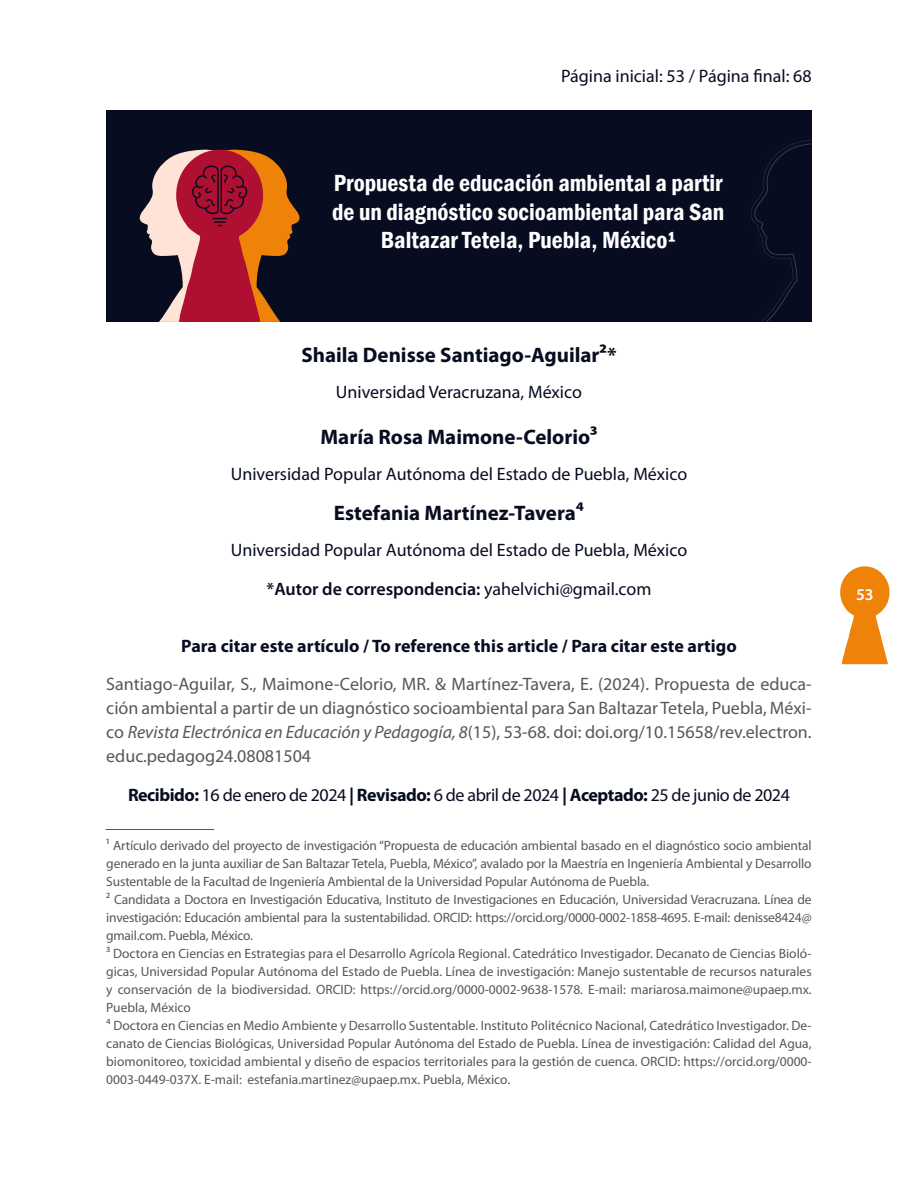
<style>
.page{position:relative;width:918px;height:1188px;background:#fff}
.page>*{position:absolute;margin:0;border:0;box-sizing:border-box;transform-origin:0 0}
.titulos_articulos_esp{font:600 condensed 24px/28.8px "Franklin Gothic";color:#fff;text-align:center}
.t1{font:700 21px "Myriad Pro";color:#070c20}
.resumen{font:18px/24px "Myriad Pro";color:#575756;text-align:justify}
.pag_inicio{font:18px "Myriad Pro";color:#070c20}
.pag_inicio-2{font:18px "Myriad Pro";letter-spacing:-.025em;color:#070c20}
.t2{font:700 18px "Myriad Pro";color:#070c20}
.t3{font:600 18px "Myriad Pro";color:#070c20}
.t4{font:600 16.5px "Myriad Pro";color:#fff}
.nota_al_pie{font:13.5px/18px "Myriad Pro";letter-spacing:-.01em;color:#575756;text-align:justify}
.s1{font-weight:400}
.s2{font-style:italic}
.s3{font-weight:700}
</style>
<div class="page">
<svg style="left:840px;top:566px;width:50px;height:98px"></svg>
<div style="left:106px;top:111px;width:706px;height:211px;background:#070c20"></div>
<svg style="left:751px;top:140px;width:61px;height:182px"></svg>
<svg style="left:139px;top:149px;width:161px;height:173px"></svg>
<hr style="left:106px;top:829px;width:108px;height:1px;background:#575756">
<p class="pag_inicio" style="left:561px;top:65px;width:252px">Página inicial: 53 / Página final: 68</p>
<p class="titulos_articulos_esp" style="left:332px;top:168px;width:394px">Propuesta de educación ambiental a partir de un diagnóstico socioambiental para San<br>Baltazar Tetela, Puebla, México¹</p>
<p class="t1" style="left:301px;top:341px;width:317px">Shaila Denisse Santiago-Aguilar2*</p>
<p class="pag_inicio" style="left:336px;top:381px;width:248px">Universidad Veracruzana, México</p>
<p class="t1" style="left:320px;top:423px;width:279px">María Rosa Maimone-Celorio3</p>
<p class="pag_inicio" style="left:231px;top:463px;width:458px">Universidad Popular Autónoma del Estado de Puebla, México</p>
<p class="t1" style="left:334px;top:500px;width:252px">Estefania Martínez-Tavera4</p>
<p class="pag_inicio" style="left:231px;top:539px;width:458px">Universidad Popular Autónoma del Estado de Puebla, México</p>
<p class="t3" style="left:267px;top:577px;width:386px">*Autor de correspondencia: <span class="s1">yahelvichi@gmail.com</span></p>
<p class="t2" style="left:181px;top:634px;width:557px">Para citar este artículo / To reference this article / Para citar este artigo</p>
<p class="resumen" style="left:106px;top:672px;width:707px">Santiago-Aguilar, S., Maimone-Celorio, MR. &amp; Martínez-Tavera, E. (2024). Propuesta de educa&shy;ción ambiental a partir de un diagnóstico socioambiental para San Baltazar Tetela, Puebla, Méxi&shy;co <span class="s2">Revista Electrónica en Educación y Pedagogía, 8</span>(15), 53-68. doi: doi.org/10.15658/rev.electron. educ.pedagog24.08081504</p>
<p class="pag_inicio-2" style="left:128px;top:784px;width:663px"><span class="s3">Recibido:</span> 16 de enero de 2024 <span class="s3">| Revisado:</span> 6 de abril de 2024 <span class="s3">| Aceptado:</span> 25 de junio de 2024</p>
<p class="nota_al_pie" style="left:106px;top:837px;width:707px">1 Artículo derivado del proyecto de investigación “Propuesta de educación ambiental basado en el diagnóstico socio ambiental generado en la junta auxiliar de San Baltazar Tetela, Puebla, México”, avalado por la Maestría en Ingeniería Ambiental y Desarrollo Sustentable de la Facultad de Ingeniería Ambiental de la Universidad Popular Autónoma de Puebla.</p>
<p class="nota_al_pie" style="left:106px;top:891px;width:707px">2 Candidata a Doctora en Investigación Educativa, Instituto de Investigaciones en Educación, Universidad Veracruzana. Línea de investigación: Educación ambiental para la sustentabilidad. ORCID: https://orcid.org/0000-0002-1858-4695. E-mail: denisse8424@ gmail.com. Puebla, México.</p>
<p class="nota_al_pie" style="left:106px;top:945px;width:707px">3 Doctora en Ciencias en Estrategias para el Desarrollo Agrícola Regional. Catedrático Investigador. Decanato de Ciencias Bioló&shy;gicas, Universidad Popular Autónoma del Estado de Puebla. Línea de investigación: Manejo sustentable de recursos naturales y conservación de la biodiversidad. ORCID: https://orcid.org/0000-0002-9638-1578. E-mail: mariarosa.maimone@upaep.mx.<br>Puebla, México</p>
<p class="nota_al_pie" style="left:106px;top:1017px;width:707px">4 Doctora en Ciencias en Medio Ambiente y Desarrollo Sustentable. Instituto Politécnico Nacional, Catedrático Investigador. De&shy;canato de Ciencias Biológicas, Universidad Popular Autónoma del Estado de Puebla. Línea de investigación: Calidad del Agua, biomonitoreo, toxicidad ambiental y diseño de espacios territoriales para la gestión de cuenca. ORCID: https://orcid.org/0000- 0003-0449-037X. E-mail: estefania.martinez@upaep.mx. Puebla, México.</p>
<p class="t4" style="left:856px;top:584px;width:19px">53</p>
</div>
